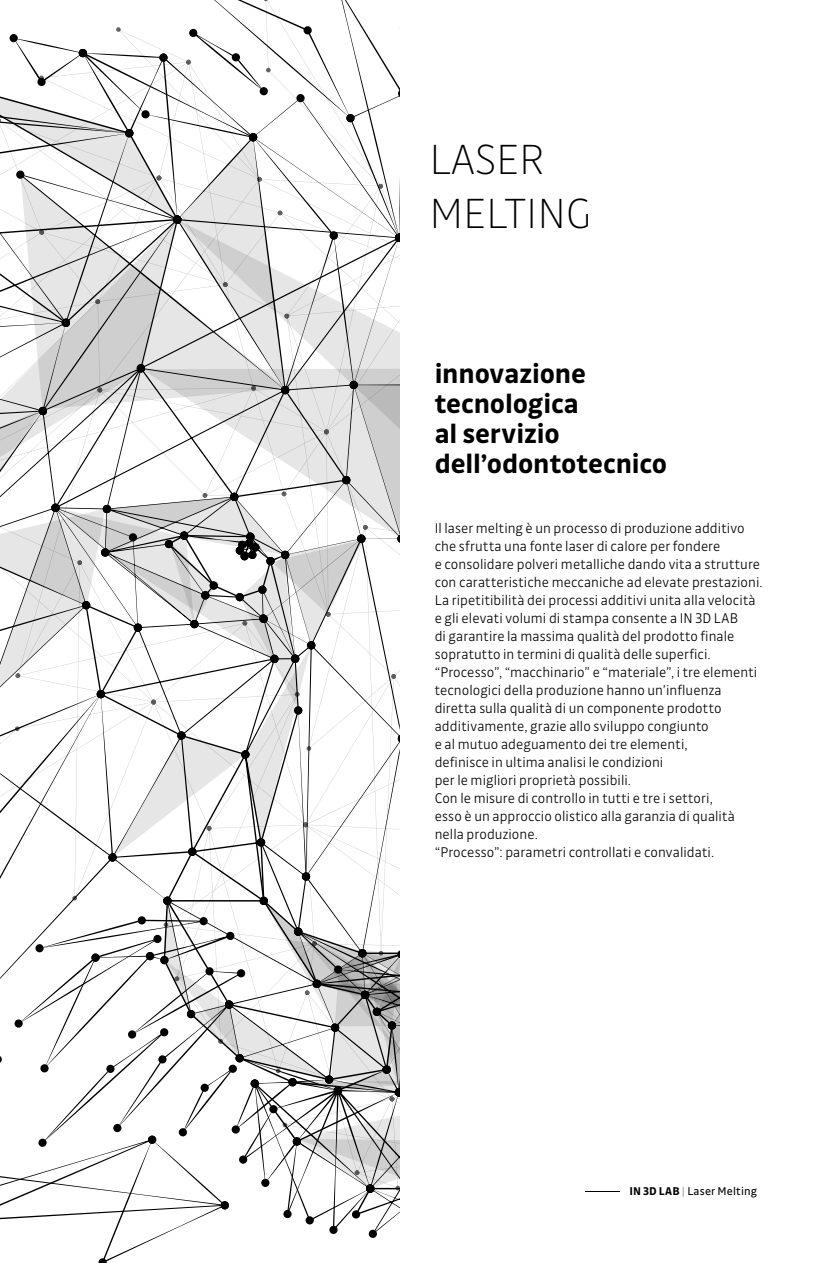
<style>
.page{position:relative;width:825px;height:1263px;background:#fff}
.page>*{position:absolute;margin:0;border:0;box-sizing:border-box;transform-origin:0 0}
.t1{font:200 45px/54px "Drive";color:#000}
.t2{font:700 28.5px/30px "Drive";letter-spacing:-.005em;color:#000}
.t3{font:300 15px/18px "Drive";letter-spacing:.005em;color:#000;scale:.96 1}
.t4{font:12px "Drive";letter-spacing:.015em;color:#000}
.s1{font-weight:300}
.s2{font-weight:700}
.s3{color:#a8a8a7}
</style>
<div class="page">
<svg style="left:0;top:0;width:400px;height:1263px"></svg>
<h1 class="t1" style="left:429px;top:132px;width:163px">LASER<br>MELTING</h1>
<h2 class="t2" style="left:435px;top:358px;width:234px">innovazione tecnologica<br>al servizio dell’odontotecnico</h2>
<p class="t3" style="left:435px;top:519px;width:343px">Il laser melting è un processo di produzione additivo che sfrutta una fonte laser di calore per fondere<br>e consolidare polveri metalliche dando vita a strutture con caratteristiche meccaniche ad elevate prestazioni.<br>La ripetitibilità dei processi additivi unita alla velocità e gli elevati volumi di stampa consente a IN 3D LAB<br>di garantire la massima qualità del prodotto finale sopratutto in termini di qualità delle superfici. “Processo”, “macchinario” e “materiale”, i tre elementi tecnologici della produzione hanno un’influenza diretta sulla qualità di un componente prodotto additivamente, grazie allo sviluppo congiunto<br>e al mutuo adeguamento dei tre elementi,<br>definisce in ultima analisi le condizioni<br>per le migliori proprietà possibili.<br>Con le misure di controllo in tutti e tre i settori,<br>esso è un approccio olistico alla garanzia di qualità nella produzione.<br>“Processo”: parametri controllati e convalidati.</p>
<p class="t4" style="left:577px;top:1184px;width:181px"><span class="s1">-</span> <span class="s2">IN 3D LAB</span> <span class="s3">|</span> Laser Melting</p>
</div>
